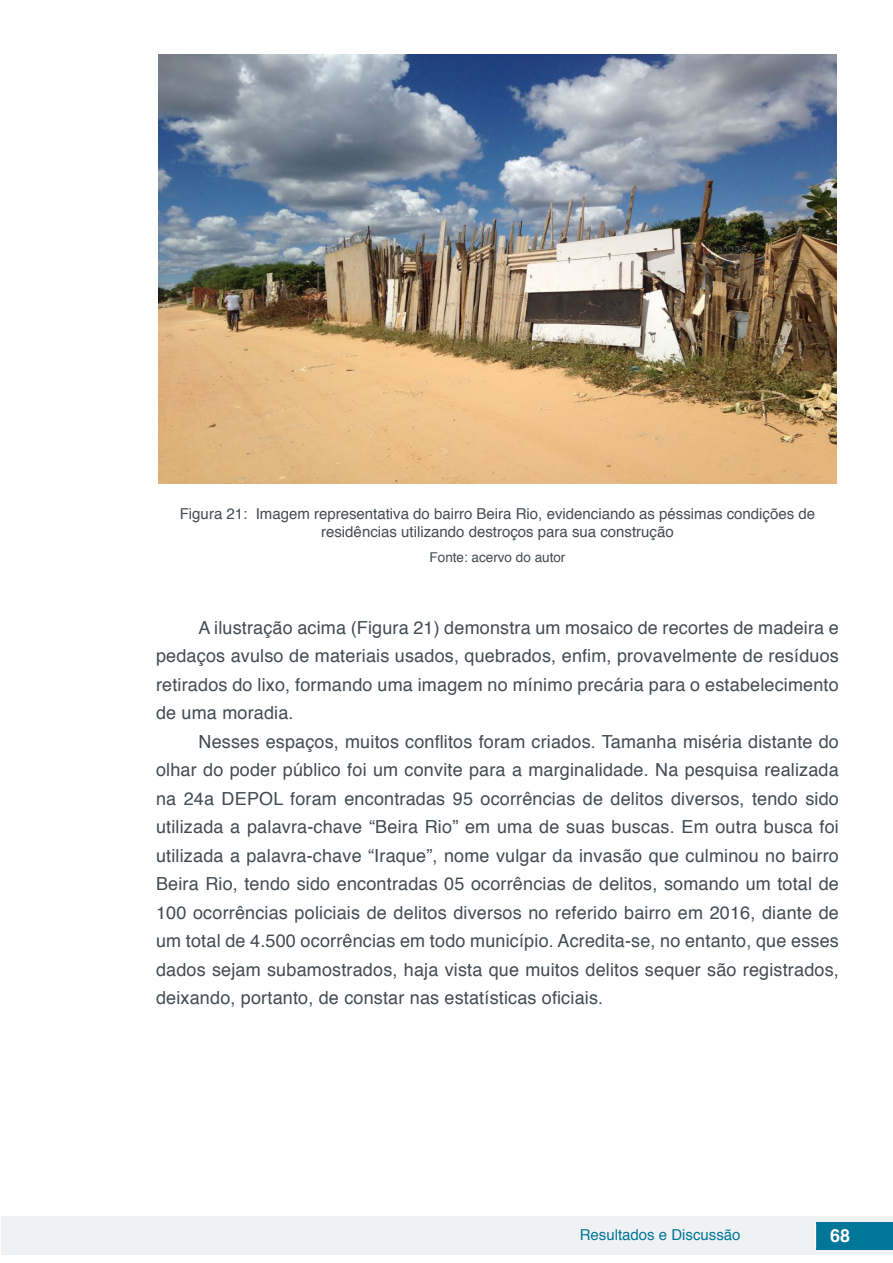
<style>
.page{position:relative;width:893px;height:1263px;background:#fff}
.page>*{position:absolute;margin:0;border:0;box-sizing:border-box;transform-origin:0 0}
.t1{font:18px/28.5px "Helvetica";letter-spacing:.01em;color:#434c52;text-align:justify}
.t2{font:700 18px "Helvetica";color:#fff}
.t3{font:15px/18px "Helvetica";color:#434c52;text-align:center}
.t4{font:15px "Helvetica";color:#007699}
.t5{font:13.5px "Helvetica";color:#434c52}
</style>
<div class="page">
<div style="left:1px;top:1216px;width:891px;height:38px;background:#f0f1f2"></div>
<div style="left:816px;top:1222px;width:77px;height:27px;background:#007699"></div>
<svg style="left:815px;top:1224px;width:1px;height:24px"></svg>
<img style="left:158px;top:54px;width:679px;height:430px">
<p class="t3" style="left:180px;top:505px;width:637px">Figura 21: Imagem representativa do bairro Beira Rio, evidenciando as péssimas condições de residências utilizando destroços para sua construção</p>
<p class="t5" style="left:430px;top:546px;width:137px">Fonte: acervo do autor</p>
<p class="t1" style="left:156px;top:613px;width:684px;text-indent:43px">A ilustração acima (Figura 21) demonstra um mosaico de recortes de madeira e pedaços avulso de materiais usados, quebrados, enfim, provavelmente de resíduos retirados do lixo, formando uma imagem no mínimo precária para o estabelecimento de uma moradia.</p>
<p class="t1" style="left:156px;top:727px;width:684px;text-indent:43px">Nesses espaços, muitos conflitos foram criados. Tamanha miséria distante do olhar do poder público foi um convite para a marginalidade. Na pesquisa realizada na 24a DEPOL foram encontradas 95 ocorrências de delitos diversos, tendo sido utilizada a palavra-chave “Beira Rio” em uma de suas buscas. Em outra busca foi utilizada a palavra-chave “Iraque”, nome vulgar da invasão que culminou no bairro Beira Rio, tendo sido encontradas 05 ocorrências de delitos, somando um total de 100 ocorrências policiais de delitos diversos no referido bairro em 2016, diante de um total de 4.500 ocorrências em todo município. Acredita-se, no entanto, que esses dados sejam subamostrados, haja vista que muitos delitos sequer são registrados, deixando, portanto, de constar nas estatísticas oficiais.</p>
<p class="t4" style="left:580px;top:1223px;width:162px">Resultados e Discussão</p>
<p class="t2" style="left:830px;top:1221px;width:22px">68</p>
</div>
